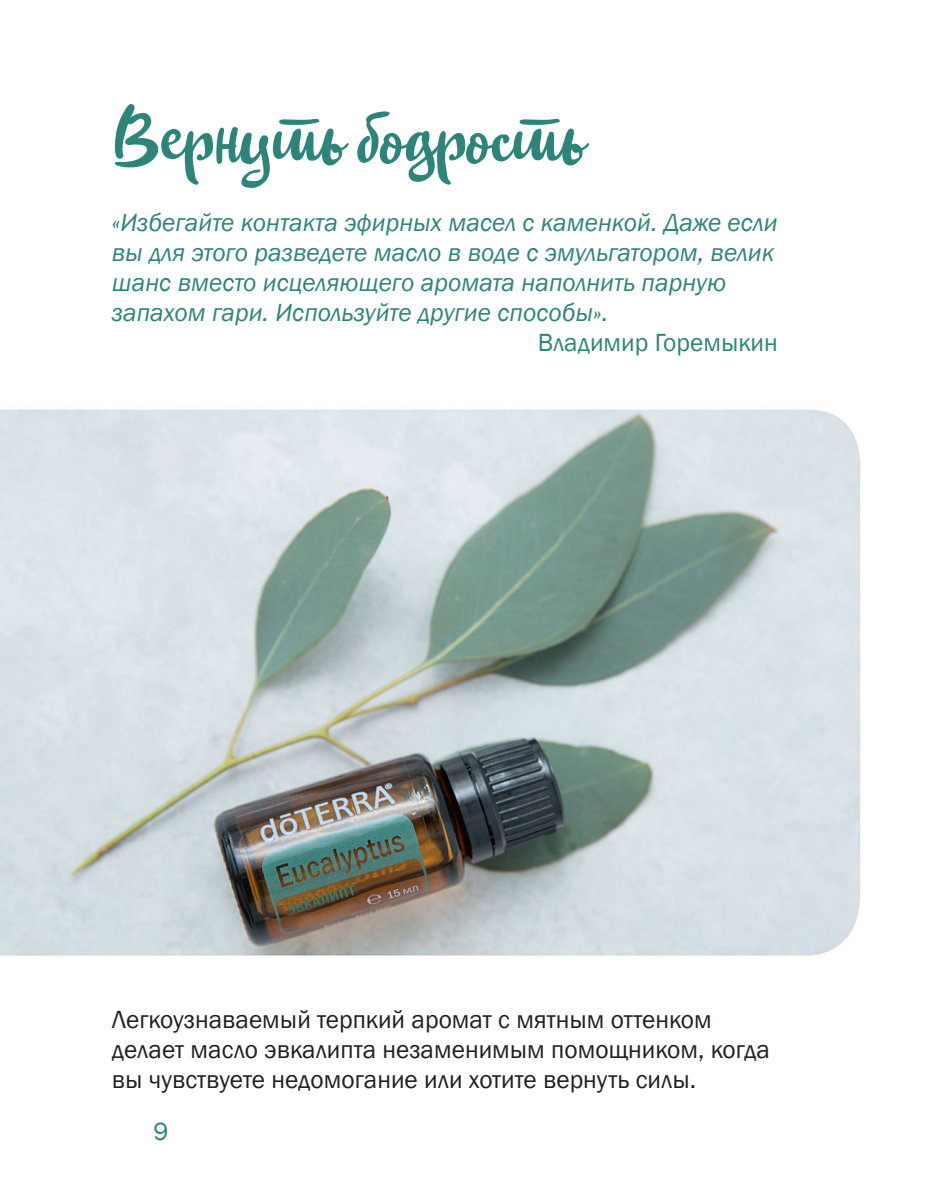
<style>
.page{position:relative;width:936px;height:1191px;background:#fff}
.page>*{position:absolute;margin:0;border:0;box-sizing:border-box;transform-origin:0 0}
.t1{font:78px "Bali Beach";color:#2d857a}
.t2{font:italic 25.5px/30px "Franklin Gothic";color:#2d857a}
.t3{font:25.5px/30px "Franklin Gothic";color:#231f20}
.t4{font:25.5px "Franklin Gothic";color:#2d857a}
</style>
<div class="page">
<img style="left:0;top:409px;width:861px;height:547px">
<p class="t1" style="left:112px;top:88px;width:474px">Вернуть бодрость</p>
<p class="t2" style="left:112px;top:208px;width:667px">«Избегайте контакта эфирных масел с каменкой. Даже если вы для этого разведете масло в воде с эмульгатором, велик шанс вместо исцеляющего аромата наполнить парную запахом гари. Используйте другие способы».</p>
<p class="t4" style="left:537px;top:327px;width:241px">Владимир Горемыкин</p>
<p class="t3" style="left:112px;top:1005px;width:659px">Легкоузнаваемый терпкий аромат с мятным оттенком делает масло эвкалипта незаменимым помощником, когда вы чувствуете недомогание или хотите вернуть силы.</p>
<p class="t4" style="left:153px;top:1115px;width:16px">9</p>
</div>
